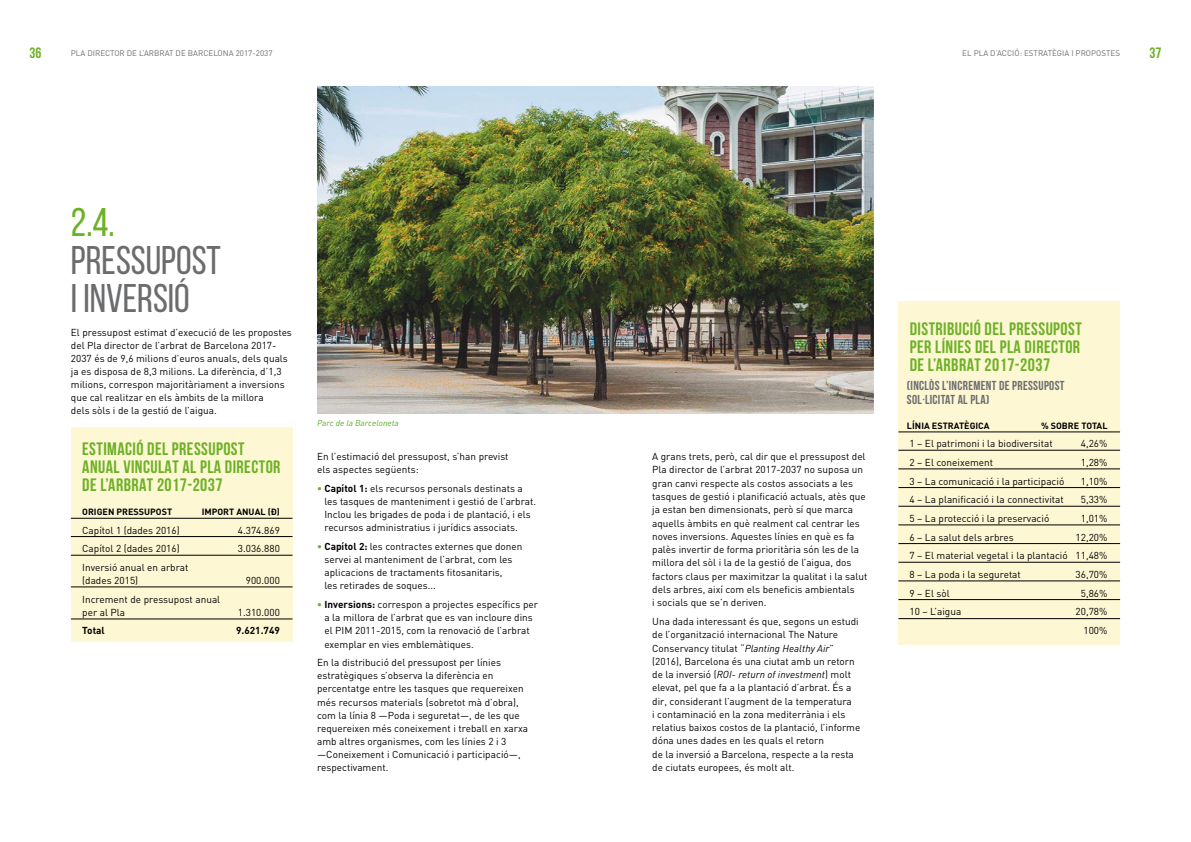
<style>
.page{position:relative;width:1191px;height:842px;background:#fff}
.page>*{position:absolute;margin:0;border:0;box-sizing:border-box;transform-origin:0 0}
.t1{font:40px/38px "Bebas Neue";color:#6b6c6e}
.t2{font:40px "Bebas Neue";color:#6db125}
.t3{font:700 18px/18px "Bebas Neue";letter-spacing:.025em;color:#6db125}
.t4{font:700 15px "Bebas Neue";color:#6db125}
.t5{font:700 13px/14px "Bebas Neue";letter-spacing:.025em;color:#6b6c6e}
.t6{font:10px/13.3px "DIN";color:#000}
.t7{font:700 10px "DIN";color:#000}
.t8{font:700 9px "DIN";color:#000}
.t9{font:italic 8.5px "DIN";color:#57ab27}
.t10{font:8px "DIN";color:#6b6c6e}
.s1{font-weight:700;color:#6db125}
.s2{font-weight:700}
.s3{font-style:italic}
</style>
<div class="page">
<div style="left:71px;top:427px;width:221px;height:215px;background:#fdf7d4"></div>
<div style="left:898px;top:301px;width:222px;height:343px;background:#fdf7d4"></div>
<hr style="left:71px;top:518px;width:221px;height:1px;background:#000">
<hr style="left:71px;top:536px;width:221px;height:1px;background:#000">
<hr style="left:71px;top:555px;width:221px;height:1px;background:#000">
<hr style="left:71px;top:587px;width:221px;height:1px;background:#000">
<hr style="left:71px;top:618px;width:221px;height:1px;background:#000">
<hr style="left:898px;top:431px;width:222px;height:1px;background:#000">
<hr style="left:898px;top:450px;width:222px;height:1px;background:#000">
<hr style="left:898px;top:469px;width:222px;height:1px;background:#000">
<hr style="left:898px;top:487px;width:222px;height:1px;background:#000">
<hr style="left:898px;top:506px;width:222px;height:1px;background:#000">
<hr style="left:898px;top:525px;width:222px;height:1px;background:#000">
<hr style="left:898px;top:543px;width:222px;height:1px;background:#000">
<hr style="left:898px;top:562px;width:222px;height:1px;background:#000">
<hr style="left:898px;top:581px;width:222px;height:1px;background:#000">
<hr style="left:898px;top:599px;width:222px;height:1px;background:#000">
<hr style="left:898px;top:618px;width:222px;height:1px;background:#000">
<img style="left:317px;top:86px;width:557px;height:328px">
<h3 class="t4" style="left:29px;top:45px;width:13px">36</h3>
<p class="t10" style="left:71px;top:48px;width:203px">PLA DIRECTOR DE L’ARBRAT DE BARCELONA 2017-2037</p>
<p class="t10" style="left:962px;top:48px;width:159px">EL PLA D’ACCIÓ: ESTRATÈGIA I PROPOSTES</p>
<h3 class="t4" style="left:1149px;top:45px;width:13px">37</h3>
<h1 class="t2" style="left:71px;top:200px;width:45px">2.4.</h1>
<h1 class="t1" style="left:71px;top:240px;width:152px">PRESSUPOST<br>I INVERSIÓ</h1>
<p class="t6" style="left:71px;top:326px;width:222px;line-height:13px">El pressupost estimat d’execució de les propostes del Pla director de l’arbrat de Barcelona 2017- 2037 és de 9,6 milions d’euros anuals, dels quals ja es disposa de 8,3 milions. La diferència, d’1,3 milions, correspon majoritàriament a inversions que cal realitzar en els àmbits de la millora<br>dels sòls i de la gestió de l’aigua.</p>
<h2 class="t3" style="left:82px;top:439px;width:200px">ESTIMACIÓ DEL PRESSUPOST<br>ANUAL VINCULAT AL PLA DIRECTOR<br>DE L’ARBRAT 2017-2037</h2>
<p class="t8" style="left:82px;top:506px;width:91px">ORIGEN PRESSUPOST</p>
<p class="t8" style="left:202px;top:506px;width:80px">IMPORT ANUAL (Ð)</p>
<p class="t6" style="left:82px;top:523px;width:99px">Capítol 1 (dades 2016)</p>
<p class="t6" style="left:238px;top:523px;width:44px">4.374.869</p>
<p class="t6" style="left:82px;top:542px;width:99px">Capítol 2 (dades 2016)</p>
<p class="t6" style="left:238px;top:542px;width:44px">3.036.880</p>
<p class="t6" style="left:82px;top:561px;width:108px;line-height:13px">Inversió anual en arbrat (dades 2015)</p>
<p class="t6" style="left:246px;top:573px;width:36px">900.000</p>
<p class="t6" style="left:82px;top:592px;width:139px;line-height:13px">Increment de pressupost anual per al Pla</p>
<p class="t6" style="left:238px;top:605px;width:44px">1.310.000</p>
<p class="t7" style="left:82px;top:624px;width:24px">Total</p>
<p class="t7" style="left:236px;top:624px;width:45px">9.621.749</p>
<p class="t9" style="left:317px;top:418px;width:83px">Parc de la Barceloneta</p>
<p class="t6" style="left:317px;top:450px;width:193px">En l’estimació del pressupost, s’han previst els aspectes següents:</p>
<p class="t6" style="left:324px;top:482px;width:213px;text-indent:-7px"><span class="s1">•</span> <span class="s2">Capítol 1:</span> els recursos personals destinats a les tasques de manteniment i gestió de l’arbrat.<br>Inclou les brigades de poda i de plantació, i els recursos administratius i jurídics associats.</p>
<p class="t6" style="left:324px;top:540px;width:199px;text-indent:-7px"><span class="s1">•</span> <span class="s2">Capítol 2:</span> les contractes externes que donen servei al manteniment de l’arbrat, com les aplicacions de tractaments fitosanitaris,<br>les retirades de soques...</p>
<p class="t6" style="left:324px;top:598px;width:215px;text-indent:-7px"><span class="s1">•</span> <span class="s2">Inversions:</span> correspon a projectes específics per a la millora de l’arbrat que es van incloure dins el PIM 2011-2015, com la renovació de l’arbrat exemplar en vies emblemàtiques.</p>
<p class="t6" style="left:317px;top:656px;width:212px">En la distribució del pressupost per línies estratègiques s’observa la diferència en percentatge entre les tasques que requereixen més recursos materials (sobretot mà d’obra), com la línia 8 —Poda i seguretat—, de les que requereixen més coneixement i treball en xarxa amb altres organismes, com les línies 2 i 3 —Coneixement i Comunicació i participació—, respectivament.</p>
<p class="t6" style="left:652px;top:450px;width:217px">A grans trets, però, cal dir que el pressupost del Pla director de l’arbrat 2017-2037 no suposa un gran canvi respecte als costos associats a les tasques de gestió i planificació actuals, atès que ja estan ben dimensionats, però sí que marca aquells àmbits en què realment cal centrar les noves inversions. Aquestes línies en què es fa palès invertir de forma prioritària són les de la millora del sòl i la de la gestió de l’aigua, dos factors claus per maximitzar la qualitat i la salut dels arbres, així com els beneficis ambientals<br>i socials que se’n deriven.</p>
<p class="t6" style="left:652px;top:615px;width:210px">Una dada interessant és que, segons un estudi de l’organització internacional The Nature Conservancy titulat “<span class="s3">Planting Healthy Air</span>” (2016), Barcelona és una ciutat amb un retorn de la inversió (<span class="s3">ROI- return of investment</span>) molt elevat, pel que fa a la plantació d’arbrat. És a dir, considerant l’augment de la temperatura<br>i contaminació en la zona mediterrània i els relatius baixos costos de la plantació, l’informe dóna unes dades en les quals el retorn<br>de la inversió a Barcelona, respecte a la resta de ciutats europees, és molt alt.</p>
<h2 class="t3" style="left:909px;top:319px;width:173px;text-align:justify">DISTRIBUCIÓ DEL PRESSUPOST PER LÍNIES DEL PLA DIRECTOR DE L’ARBRAT 2017-2037</h2>
<h3 class="t5" style="left:907px;top:379px;width:159px">(INCLÒS L’INCREMENT DE PRESSUPOST<br>SOL·LICITAT AL PLA)</h3>
<p class="t8" style="left:907px;top:419px;width:84px">LÍNIA ESTRATÈGICA</p>
<p class="t8" style="left:1041px;top:419px;width:68px">% SOBRE TOTAL</p>
<p class="t6" style="left:909px;top:437px;width:145px">1 – El patrimoni i la biodiversitat</p>
<p class="t6" style="left:1080px;top:437px;width:28px">4,26%</p>
<p class="t6" style="left:909px;top:455px;width:85px">2 – El coneixement</p>
<p class="t6" style="left:1080px;top:455px;width:28px">1,28%</p>
<p class="t6" style="left:909px;top:474px;width:156px">3 – La comunicació i la participació</p>
<p class="t6" style="left:1080px;top:474px;width:28px">1,10%</p>
<p class="t6" style="left:909px;top:493px;width:156px">4 – La planificació i la connectivitat</p>
<p class="t6" style="left:1080px;top:493px;width:28px">5,33%</p>
<p class="t6" style="left:909px;top:511px;width:141px">5 – La protecció i la preservació</p>
<p class="t6" style="left:1080px;top:511px;width:28px">1,01%</p>
<p class="t6" style="left:909px;top:530px;width:106px">6 – La salut dels arbres</p>
<p class="t6" style="left:909px;top:527px;width:199px;line-height:18.7px;text-align:justify;text-indent:166px">12,20% 7 – El material vegetal i la plantació 11,48% 8 – La poda i la seguretat</p>
<p class="t6" style="left:1075px;top:567px;width:33px">36,70%</p>
<p class="t6" style="left:909px;top:586px;width:42px">9 – El sòl</p>
<p class="t6" style="left:1080px;top:586px;width:28px">5,86%</p>
<p class="t6" style="left:909px;top:605px;width:53px">10 – L’aigua</p>
<p class="t6" style="left:1075px;top:602px;width:33px;line-height:18.7px;text-align:right">20,78%<br>100%</p>
</div>
